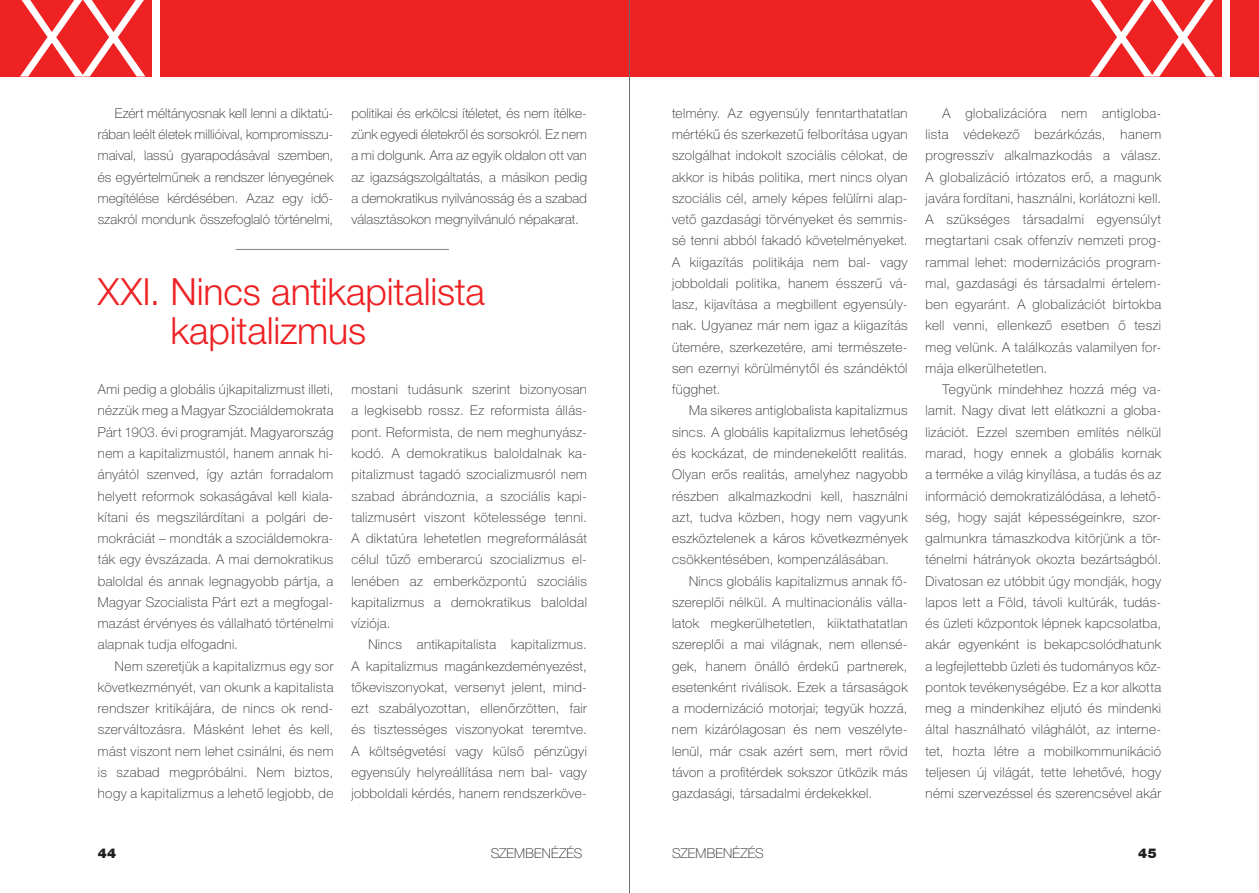
<style>
.page{position:relative;width:1259px;height:893px;background:#fff}
.page>*{position:absolute;margin:0;border:0;box-sizing:border-box;transform-origin:0 0}
.t1{font:107.25px "Helvetica Neue LT Std Lt HU";color:#fff}
.t2{font:37.5px/39px "Helvetica Neue LT Std Lt HU";letter-spacing:-.005em;color:#ee2123}
.t3{font:13.5px/21.3px "Helvetica Neue LT Std Th HU";letter-spacing:.03em;color:#231f20;text-align:justify}
.t4{font:13.5px "Helvetica Neue LT Std Th HU";letter-spacing:.005em;color:#231f20}
.t5{font:13.5px "Helvetica Neue LT Std Blk HU";color:#231f20}
</style>
<div class="page">
<div style="left:0;top:0;width:629px;height:77px;background:#ee2123"></div>
<div style="left:629px;top:0;width:630px;height:77px;background:#ee2123"></div>
<hr style="left:236px;top:249px;width:213px;height:1px;background:#808285">
<hr style="left:629px;top:0;width:1px;height:893px;background:#6c6d70">
<h1 class="t1" style="left:21px;top:-27px;width:148px">XXI</h1>
<h1 class="t1" style="left:1090px;top:-27px;width:148px">XXI</h1>
<p class="t3" style="left:98px;top:102px;width:237px;text-indent:17px">Ezért méltányosnak kell lenni a diktatú&shy;rában leélt életek millióival, kompromisszu&shy;maival, lassú gyarapodásával szemben, és egyértelműnek a rendszer lényegének megítélése kérdésében. Azaz egy idő&shy;szakról mondunk összefoglaló történelmi,</p>
<p class="t3" style="left:351px;top:102px;width:237px">politikai és erkölcsi ítéletet, és nem ítélke&shy;zünk egyedi életekről és sorsokról. Ez nem a mi dolgunk. Arra az egyik oldalon ott van az igazságszolgáltatás, a másikon pedig a demokratikus nyilvánosság és a szabad választásokon megnyilvánuló népakarat.</p>
<h2 class="t2" style="left:171px;top:271px;width:316px;text-indent:-73px">XXI. Nincs antikapitalista kapitalizmus</h2>
<p class="t3" style="left:98px;top:379px;width:237px">Ami pedig a globális újkapitalizmust illeti, nézzük meg a Magyar Szociáldemokrata Párt 1903. évi programját. Magyarország nem a kapitalizmustól, hanem annak hi&shy;ányától szenved, így aztán forradalom helyett reformok sokaságával kell kiala&shy;kítani és megszilárdítani a polgári de&shy;mokráciát – mondták a szociáldemokra&shy;ták egy évszázada. A mai demokratikus baloldal és annak legnagyobb pártja, a Magyar Szocialista Párt ezt a megfogal&shy;mazást érvényes és vállalható történelmi alapnak tudja elfogadni.</p>
<p class="t3" style="left:98px;top:655px;width:237px;text-indent:17px">Nem szeretjük a kapitalizmus egy sor következményét, van okunk a kapitalista rendszer kritikájára, de nincs ok rend&shy;szerváltozásra. Másként lehet és kell, mást viszont nem lehet csinálni, és nem is szabad megpróbálni. Nem biztos, hogy a kapitalizmus a lehető legjobb, de</p>
<p class="t3" style="left:351px;top:379px;width:237px">mostani tudásunk szerint bizonyosan a legkisebb rossz. Ez reformista állás&shy;pont. Reformista, de nem meghunyász&shy;kodó. A demokratikus baloldalnak ka&shy;pitalizmust tagadó szocializmusról nem szabad ábrándoznia, a szociális kapi&shy;talizmusért viszont kötelessége tenni.<br>A diktatúra lehetetlen megreformálását célul tűző emberarcú szocializmus el&shy;lenében az emberközpontú szociális kapitalizmus a demokratikus baloldal víziója.</p>
<p class="t3" style="left:351px;top:634px;width:237px;text-indent:17px">Nincs antikapitalista kapitalizmus.<br>A kapitalizmus magánkezdeményezést, tőkeviszonyokat, versenyt jelent, mind&shy;ezt szabályozottan, ellenőrzötten, fair és tisztességes viszonyokat teremtve.<br>A költségvetési vagy külső pénzügyi egyensúly helyreállítása nem bal- vagy jobboldali kérdés, hanem rendszerköve-</p>
<p class="t3" style="left:672px;top:102px;width:237px">telmény. Az egyensúly fenntarthatatlan mértékű és szerkezetű felborítása ugyan szolgálhat indokolt szociális célokat, de akkor is hibás politika, mert nincs olyan szociális cél, amely képes felülírni alap&shy;vető gazdasági törvényeket és semmis&shy;sé tenni abból fakadó követelményeket.<br>A kiigazítás politikája nem bal- vagy jobboldali politika, hanem ésszerű vá&shy;lasz, kijavítása a megbillent egyensúly&shy;nak. Ugyanez már nem igaz a kiigazítás ütemére, szerkezetére, ami természete&shy;sen ezernyi körülménytől és szándéktól függhet.</p>
<p class="t3" style="left:672px;top:400px;width:237px;text-indent:17px">Ma sikeres antiglobalista kapitalizmus sincs. A globális kapitalizmus lehetőség és kockázat, de mindenekelőtt realitás.<br>Olyan erős realitás, amelyhez nagyobb részben alkalmazkodni kell, használni azt, tudva közben, hogy nem vagyunk eszköztelenek a káros következmények csökkentésében, kompenzálásában.</p>
<p class="t3" style="left:672px;top:570px;width:237px;text-indent:17px">Nincs globális kapitalizmus annak fő&shy;szereplői nélkül. A multinacionális válla&shy;latok megkerülhetetlen, kiiktathatatlan szereplői a mai világnak, nem ellensé&shy;gek, hanem önálló érdekű partnerek, esetenként riválisok. Ezek a társaságok a modernizáció motorjai; tegyük hozzá, nem kizárólagosan és nem veszélyte&shy;lenül, már csak azért sem, mert rövid távon a profitérdek sokszor ütközik más gazdasági, társadalmi érdekekkel.</p>
<p class="t3" style="left:925px;top:102px;width:237px;text-indent:17px">A globalizációra nem antigloba&shy;lista védekező bezárkózás, hanem progresszív alkalmazkodás a válasz.<br>A globalizáció irtózatos erő, a magunk javára fordítani, használni, korlátozni kell.<br>A szükséges társadalmi egyensúlyt megtartani csak offenzív nemzeti prog&shy;rammal lehet: modernizációs program&shy;mal, gazdasági és társadalmi értelem&shy;ben egyaránt. A globalizációt birtokba kell venni, ellenkező esetben ő teszi meg velünk. A találkozás valamilyen for&shy;mája elkerülhetetlen.</p>
<p class="t3" style="left:925px;top:379px;width:237px;text-indent:17px">Tegyünk mindehhez hozzá még va&shy;lamit. Nagy divat lett elátkozni a globa&shy;lizációt. Ezzel szemben említés nélkül marad, hogy ennek a globális kornak a terméke a világ kinyílása, a tudás és az információ demokratizálódása, a lehető&shy;ség, hogy saját képességeinkre, szor&shy;galmunkra támaszkodva kitörjünk a tör&shy;ténelmi hátrányok okozta bezártságból.<br>Divatosan ez utóbbit úgy mondják, hogy lapos lett a Föld, távoli kultúrák, tudás&shy;és üzleti központok lépnek kapcsolatba, akár egyenként is bekapcsolódhatunk a legfejlettebb üzleti és tudományos köz&shy;pontok tevékenységébe. Ez a kor alkotta meg a mindenkihez eljutó és mindenki által használható világhálót, az interne&shy;tet, hozta létre a mobilkommunikáció teljesen új világát, tette lehetővé, hogy némi szervezéssel és szerencsével akár</p>
<p class="t5" style="left:98px;top:846px;width:20px">44</p>
<p class="t4" style="left:491px;top:846px;width:91px">Szemb en ézés</p>
<p class="t4" style="left:672px;top:846px;width:89px">Szemb en ézés</p>
<p class="t5" style="left:1138px;top:846px;width:20px">45</p>
</div>
